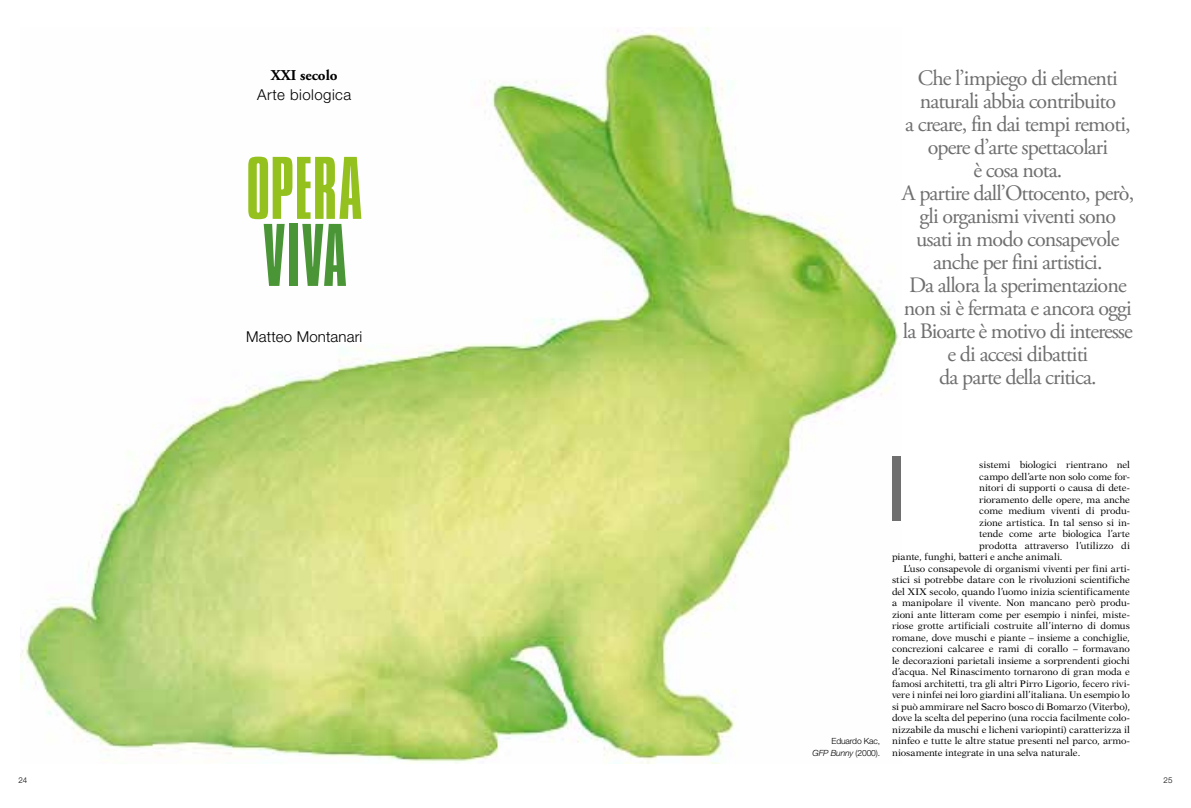
<style>
.page{position:relative;width:1191px;height:808px;background:#fff}
.page>*{position:absolute;margin:0;border:0;box-sizing:border-box;transform-origin:0 0}
.t1{font:300 87px "Compacta ICG";color:#706f6f}
.t2{font:300 84px "Compacta ICG";color:#95c11f}
.t3{font:300 84px "Compacta ICG";color:#4a9536}
.t4{font:22px/23px "Adobe Garamond Pro";letter-spacing:-.04em;color:#706f6f;text-align:center}
.t5{font:300 15px "Helvetica Neue LT Std";letter-spacing:.01em;color:#000}
.t6{font:300 15px "Helvetica Neue LT Std";letter-spacing:.03em;color:#000}
.t7{font:700 15px "Adobe Garamond Pro";color:#000}
.t8{font:9.5px "New Aster LT Std";letter-spacing:-.005em;color:#000}
.t9{font:300 8.5px/11.5px "Helvetica Neue LT Std";letter-spacing:-.015em;color:#000;text-align:right}
.t10{font:300 8px "Helvetica Neue LT Std";color:#000}
.s1{font-style:italic}
</style>
<div class="page">
<img style="left:21px;top:27px;width:879px;height:736px">
<p class="t10" style="left:18px;top:775px;width:10px">24</p>
<h3 class="t7" style="left:271px;top:67px;width:68px">XXI secolo</h3>
<h3 class="t6" style="left:257px;top:86px;width:95px">Arte biologica</h3>
<h2 class="t2" style="left:246px;top:143px;width:119px">OPERA</h2>
<h2 class="t3" style="left:261px;top:210px;width:88px">VIVA</h2>
<h3 class="t5" style="left:246px;top:327px;width:118px">Matteo Montanari</h3>
<p class="t4" style="left:901px;top:68px;width:234px">Che l’impiego di elementi naturali abbia contribuito<br>a creare, fin dai tempi remoti, opere d’arte spettacolari<br>è cosa nota.<br>A partire dall’Ottocento, però, gli organismi viventi sono usati in modo consapevole anche per fini artistici.<br>Da allora la sperimentazione non si è fermata e ancora oggi la Bioarte è motivo di interesse e di accesi dibattiti<br>da parte della critica.</p>
<p class="t9" style="left:812px;top:735px;width:69px">Eduardo Kac,<br><span class="s1">GFP Bunny</span> (2000).</p>
<h1 class="t1" style="left:890px;top:442px;width:10px">I</h1>
<p class="t8" style="left:979px;top:459px;width:152px">sistemi biologici rientrano nel</p>
<p class="t8" style="left:979px;top:471px;width:152px">campo dell’arte non solo come for-</p>
<p class="t8" style="left:979px;top:482px;width:152px">nitori di supporti o causa di dete-</p>
<p class="t8" style="left:979px;top:494px;width:152px">rioramento delle opere, ma anche</p>
<p class="t8" style="left:979px;top:505px;width:152px">come medium viventi di produ-</p>
<p class="t8" style="left:979px;top:517px;width:152px">zione artistica. In tal senso si in-</p>
<p class="t8" style="left:979px;top:528px;width:152px">tende come arte biologica l’arte</p>
<p class="t8" style="left:979px;top:540px;width:152px">prodotta attraverso l’utilizzo di</p>
<p class="t8" style="left:892px;top:551px;width:172px">piante, funghi, batteri e anche animali.</p>
<p class="t8" style="left:903px;top:563px;width:228px">L’uso consapevole di organismi viventi per fini arti-</p>
<p class="t8" style="left:892px;top:574px;width:239px">stici si potrebbe datare con le rivoluzioni scientifiche</p>
<p class="t8" style="left:892px;top:586px;width:239px">del XIX secolo, quando l’uomo inizia scientificamente</p>
<p class="t8" style="left:892px;top:597px;width:239px">a manipolare il vivente. Non mancano però produ-</p>
<p class="t8" style="left:892px;top:609px;width:239px">zioni ante litteram come per esempio i ninfei, miste-</p>
<p class="t8" style="left:892px;top:620px;width:239px">riose grotte artificiali costruite all’interno di domus</p>
<p class="t8" style="left:892px;top:632px;width:239px">romane, dove muschi e piante – insieme a conchiglie,</p>
<p class="t8" style="left:892px;top:643px;width:239px">concrezioni calcaree e rami di corallo – formavano</p>
<p class="t8" style="left:892px;top:655px;width:239px">le decorazioni parietali insieme a sorprendenti giochi</p>
<p class="t8" style="left:892px;top:666px;width:239px">d’acqua. Nel Rinascimento tornarono di gran moda e</p>
<p class="t8" style="left:892px;top:678px;width:239px">famosi architetti, tra gli altri Pirro Ligorio, fecero rivi-</p>
<p class="t8" style="left:892px;top:689px;width:239px">vere i ninfei nei loro giardini all’italiana. Un esempio lo</p>
<p class="t8" style="left:892px;top:701px;width:239px">si può ammirare nel Sacro bosco di Bomarzo (Viterbo),</p>
<p class="t8" style="left:892px;top:712px;width:239px">dove la scelta del peperino (una roccia facilmente colo-</p>
<p class="t8" style="left:892px;top:724px;width:239px">nizzabile da muschi e licheni variopinti) caratterizza il</p>
<p class="t8" style="left:892px;top:735px;width:239px">ninfeo e tutte le altre statue presenti nel parco, armo-</p>
<p class="t8" style="left:892px;top:747px;width:190px">niosamente integrate in una selva naturale.</p>
<p class="t10" style="left:1163px;top:775px;width:10px">25</p>
</div>
